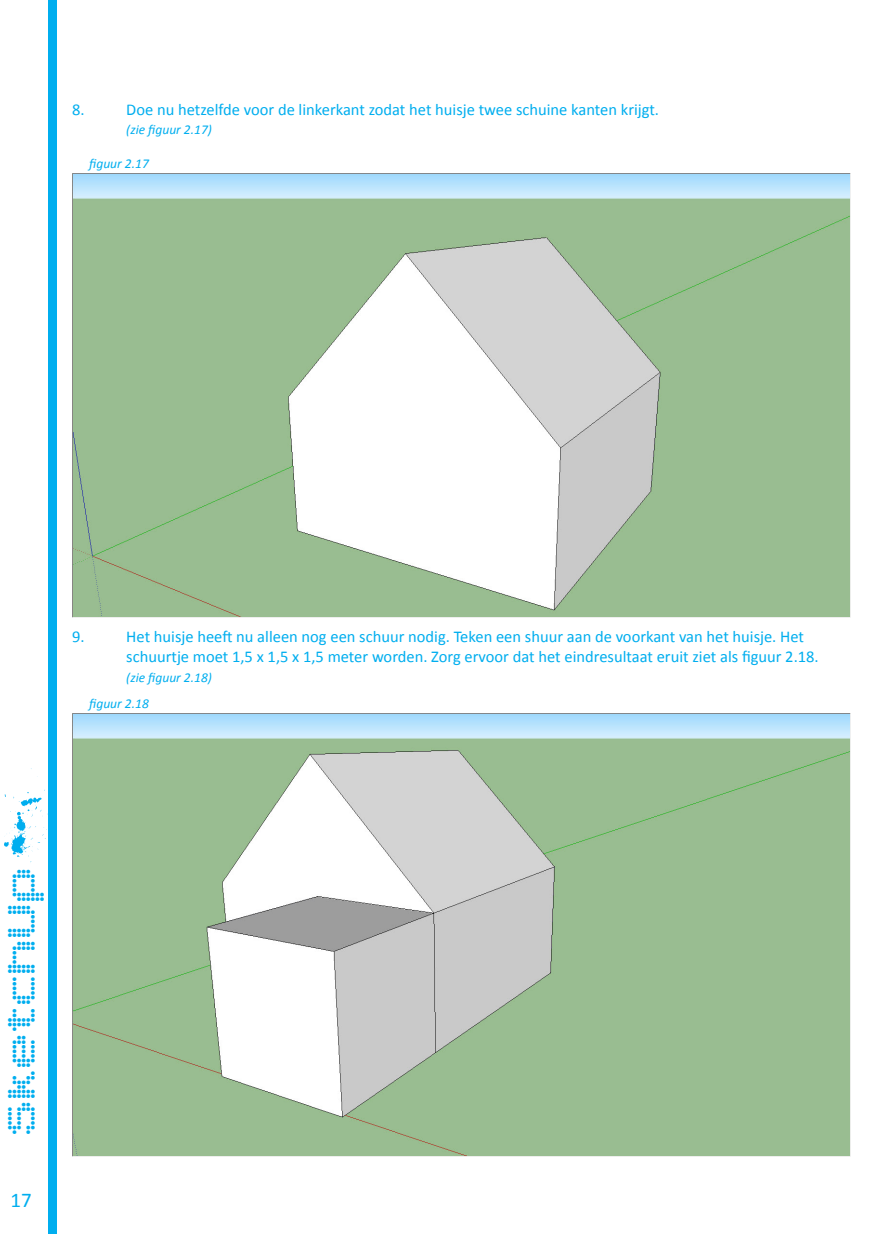
<style>
.page{position:relative;width:893px;height:1234px;background:#fff}
.page>*{position:absolute;margin:0;border:0;box-sizing:border-box;transform-origin:0 0}
.t1{font:45px "V5 Prophit Dot";color:#00aeef}
.t2{font:21px "Calibri";color:#00aeef}
.Geen_afstand{font:16.5px/19.8px "Calibri";color:#00aeef}
.Geen_afstand-2{font:italic 13.5px "Calibri";color:#00aeef}
</style>
<div class="page">
<div style="left:49px;top:0;width:8px;height:1233px;background:#00aeef"></div>
<img style="left:72px;top:173px;width:778px;height:444px">
<img style="left:72px;top:713px;width:778px;height:443px">
<svg style="left:48px;top:765px;width:31px;height:106px"></svg>
<p class="Geen_afstand" style="left:72px;top:98px;width:14px">8.</p>
<p class="Geen_afstand" style="left:126px;top:98px;width:534px">Doe nu hetzelfde voor de linkerkant zodat het huisje twee schuine kanten krijgt.</p>
<p class="Geen_afstand-2" style="left:126px;top:121px;width:87px">(zie figuur 2.17)</p>
<p class="Geen_afstand-2" style="left:89px;top:155px;width:61px">figuur 2.17</p>
<p class="Geen_afstand" style="left:72px;top:626px;width:14px">9.</p>
<p class="Geen_afstand" style="left:126px;top:626px;width:694px">Het huisje heeft nu alleen nog een schuur nodig. Teken een shuur aan de voorkant van het huisje. Het schuurtje moet 1,5 x 1,5 x 1,5 meter worden. Zorg ervoor dat het eindresultaat eruit ziet als figuur 2.18.</p>
<p class="Geen_afstand-2" style="left:126px;top:669px;width:87px">(zie figuur 2.18)</p>
<p class="Geen_afstand-2" style="left:89px;top:695px;width:61px">figuur 2.18</p>
<h1 class="t1" style="left:-1px;top:1133px;width:270px;rotate:-90deg">SketchUp</h1>
<p class="t2" style="left:11px;top:1186px;width:23px">17</p>
</div>
